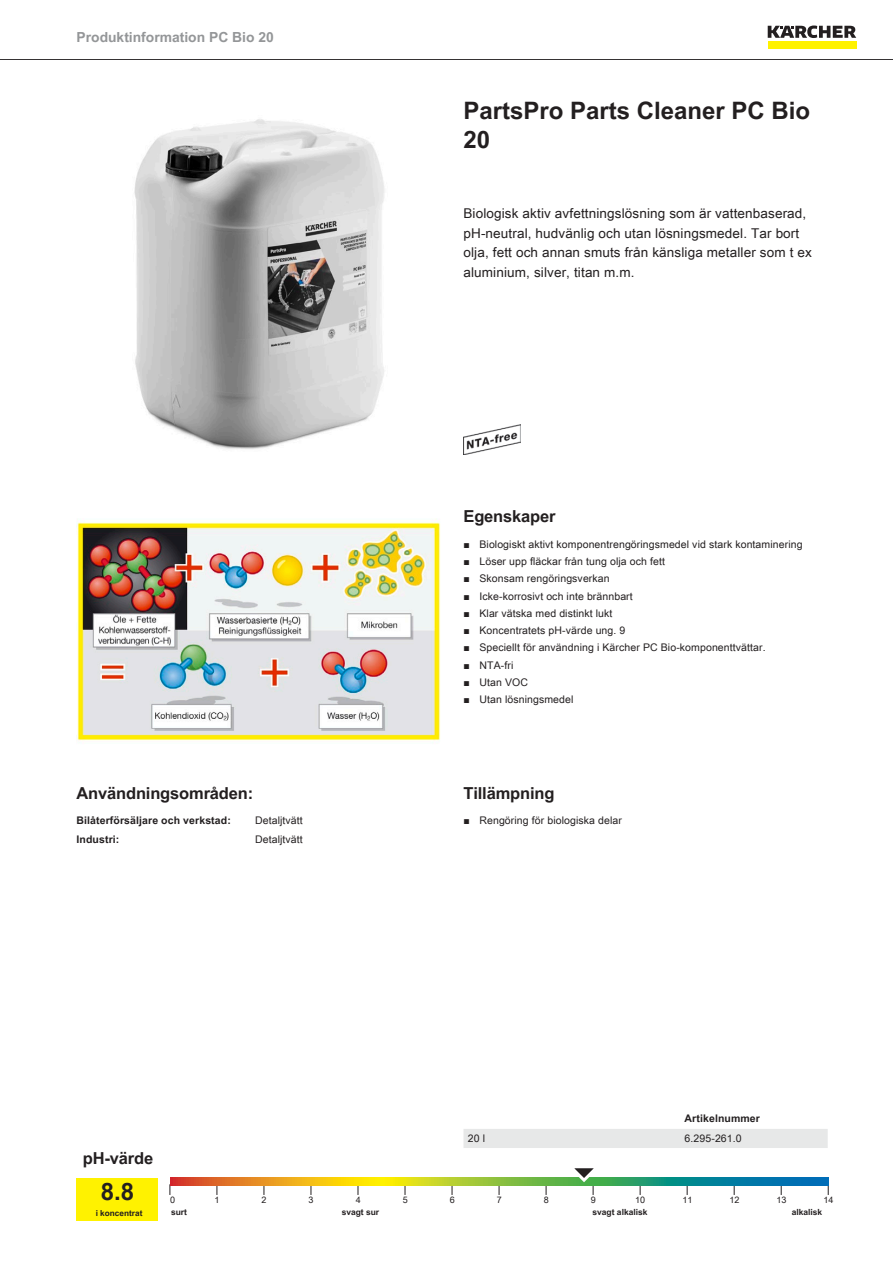
<style>
.page{position:relative;width:893px;height:1263px;background:#fff}
.page>*{position:absolute;margin:0;border:0;box-sizing:border-box;transform-origin:0 0}
.t1{font:700 24px/28.8px "Arial Unicode MS";color:#231f20}
.t2{font:700 16.5px "Arial Unicode MS";letter-spacing:-.01em;color:#231f20}
.t3{font:700 13.8px "Arial Unicode MS";color:#949698}
.t4{font:13.5px/19.5px "Arial Unicode MS";letter-spacing:.01em;color:#231f20}
.t5{font:10.5px "Arial Unicode MS";letter-spacing:.01em;color:#231f20}
.t6{font:700 10.5px "Arial Unicode MS";letter-spacing:.01em;color:#231f20}
.t7{font:9px "Arial Unicode MS";color:#231f20}
.t8{font:700 8.4px "Arial Unicode MS";color:#231f20}
.t9{font:700 8.25px "Arial Unicode MS";color:#231f20}
.s1{font-family:"Arial"}
</style>
<div class="page">
<hr style="left:0;top:59px;width:893px;height:1px;background:#231f20">
<div style="left:768px;top:42px;width:88px;height:7px;background:#fff200"></div>
<svg style="left:768px;top:26px;width:88px;height:12px"></svg>
<img style="left:134px;top:119px;width:251px;height:330px">
<img style="left:463px;top:424px;width:57px;height:30px">
<img style="left:77px;top:519px;width:363px;height:224px">
<div style="left:77px;top:1178px;width:81px;height:42px;background:#fff200"></div>
<svg style="left:170px;top:1178px;width:658px;height:8px"></svg>
<svg style="left:566px;top:1168px;width:39px;height:27px"></svg>
<div style="left:463px;top:1129px;width:365px;height:19px;background:#e7e8e8"></div>
<h3 class="t3" style="left:77px;top:27px;width:199px">Produktinformation PC Bio 20</h3>
<h2 class="t2" style="left:77px;top:780px;width:178px">Användningsområden:</h2>
<p class="t6" style="left:77px;top:812px;width:156px">Bilåterförsäljare och verkstad:</p>
<p class="t5" style="left:255px;top:812px;width:49px">Detaljtvätt</p>
<p class="t6" style="left:77px;top:832px;width:44px">Industri:</p>
<p class="t5" style="left:255px;top:832px;width:49px">Detaljtvätt</p>
<h1 class="t1" style="left:463px;top:97px;width:348px">PartsPro Parts Cleaner PC Bio<br>20</h1>
<p class="t4" style="left:463px;top:203px;width:350px">Biologisk aktiv avfettningslösning som är vattenbaserad, pH-neutral, hudvänlig och utan lösningsmedel. Tar bort olja, fett och annan smuts från känsliga metaller som t ex aluminium, silver, titan m.m.</p>
<h2 class="t2" style="left:463px;top:504px;width:94px">Egenskaper</h2>
<p class="t5" style="left:463px;top:536px;width:341px"><span class="s1">■</span> Biologiskt aktivt komponentrengöringsmedel vid stark kontaminering</p>
<p class="t5" style="left:463px;top:554px;width:203px"><span class="s1">■</span> Löser upp fläckar från tung olja och fett</p>
<p class="t5" style="left:463px;top:571px;width:148px"><span class="s1">■</span> Skonsam rengöringsverkan</p>
<p class="t5" style="left:463px;top:588px;width:171px"><span class="s1">■</span> Icke-korrosivt och inte brännbart</p>
<p class="t5" style="left:463px;top:605px;width:151px"><span class="s1">■</span> Klar vätska med distinkt lukt</p>
<p class="t5" style="left:463px;top:623px;width:163px"><span class="s1">■</span> Koncentratets pH-värde ung. 9</p>
<p class="t5" style="left:463px;top:640px;width:304px"><span class="s1">■</span> Speciellt för användning i Kärcher PC Bio-komponenttvättar.</p>
<p class="t5" style="left:463px;top:657px;width:51px"><span class="s1">■</span> NTA-fri</p>
<p class="t5" style="left:463px;top:674px;width:66px"><span class="s1">■</span> Utan VOC</p>
<p class="t5" style="left:463px;top:692px;width:111px"><span class="s1">■</span> Utan lösningsmedel</p>
<h2 class="t2" style="left:463px;top:780px;width:92px">Tillämpning</h2>
<p class="t5" style="left:463px;top:813px;width:160px"><span class="s1">■</span> Rengöring för biologiska delar</p>
<p class="t6" style="left:685px;top:1111px;width:77px">Artikelnummer</p>
<p class="t5" style="left:468px;top:1130px;width:19px">20 l</p>
<p class="t5" style="left:685px;top:1130px;width:59px">6.295-261.0</p>
<h2 class="t2" style="left:83px;top:1146px;width:72px">pH-värde</h2>
<h1 class="t1" style="left:101px;top:1178px;width:35px">8.8</h1>
<p class="t7" style="left:170px;top:1193px;width:7px">0</p>
<p class="t7" style="left:215px;top:1193px;width:7px">1</p>
<p class="t7" style="left:262px;top:1193px;width:7px">2</p>
<p class="t7" style="left:309px;top:1193px;width:7px">3</p>
<p class="t7" style="left:356px;top:1193px;width:7px">4</p>
<p class="t7" style="left:403px;top:1193px;width:7px">5</p>
<p class="t7" style="left:450px;top:1193px;width:7px">6</p>
<p class="t7" style="left:497px;top:1193px;width:7px">7</p>
<p class="t7" style="left:544px;top:1193px;width:7px">8</p>
<p class="t7" style="left:591px;top:1193px;width:7px">9</p>
<p class="t7" style="left:635px;top:1193px;width:12px">10</p>
<p class="t7" style="left:682px;top:1193px;width:12px">11</p>
<p class="t7" style="left:729px;top:1193px;width:12px">12</p>
<p class="t7" style="left:776px;top:1193px;width:12px">13</p>
<p class="t7" style="left:823px;top:1193px;width:12px">14</p>
<p class="t9" style="left:96px;top:1207px;width:48px">i koncentrat</p>
<p class="t8" style="left:171px;top:1206px;width:17px">surt</p>
<p class="t8" style="left:342px;top:1206px;width:39px">svagt sur</p>
<p class="t8" style="left:592px;top:1206px;width:56px">svagt alkalisk</p>
<p class="t8" style="left:792px;top:1206px;width:32px">alkalisk</p>
</div>
